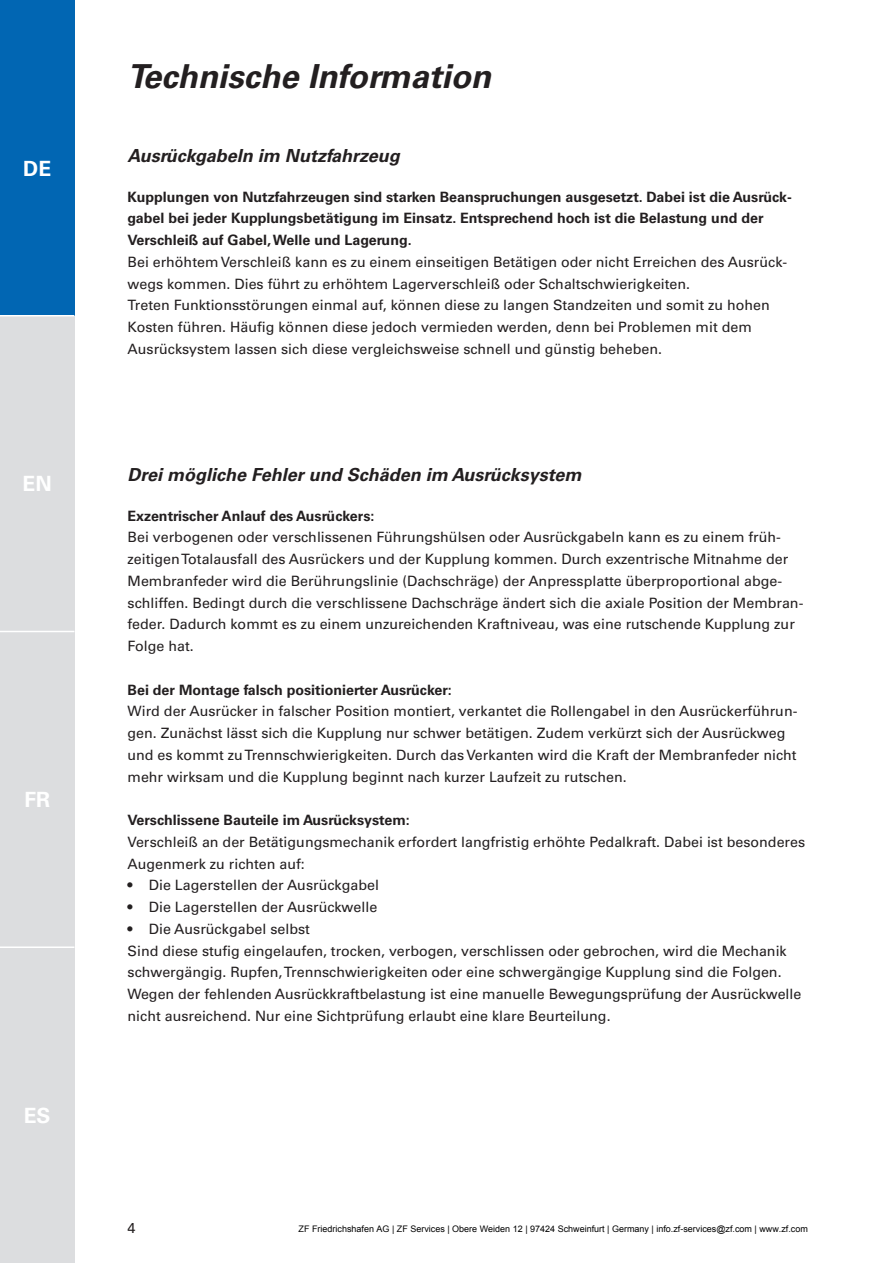
<style>
.page{position:relative;width:893px;height:1263px;background:#fff}
.page>*{position:absolute;margin:0;border:0;box-sizing:border-box;transform-origin:0 0}
.t1{font:italic 700 33px "Univers LT Pro 65";color:#231f20}
.t2{font:700 21px "Univers LT Pro 65";color:#fff}
.t3{font:italic 700 18px "Univers LT Pro 65";color:#231f20}
.t4{font:14.25px/21.8px "Univers LT Pro 55 Roman";color:#231f20}
.t5{font:700 14.25px/21.8px "Univers LT Pro 65";color:#231f20}
.t6{font:9px "Arial";color:#000}
</style>
<div class="page">
<div style="left:0;top:0;width:74px;height:316px;background:#0166b3"></div>
<div style="left:0;top:316px;width:74px;height:315px;background:#dcdddf"></div>
<div style="left:0;top:631px;width:74px;height:316px;background:#dcdddf"></div>
<div style="left:0;top:947px;width:74px;height:316px;background:#dcdddf"></div>
<hr style="left:0;top:315px;width:74px;height:1px;background:#fff">
<hr style="left:0;top:631px;width:74px;height:1px;background:#fff">
<hr style="left:0;top:946px;width:74px;height:2px;background:#fff">
<h2 class="t2" style="left:23px;top:160px;width:29px">DE</h2>
<h2 class="t2" style="left:23px;top:476px;width:31px">EN</h2>
<h2 class="t2" style="left:24px;top:792px;width:27px">FR</h2>
<h2 class="t2" style="left:24px;top:1108px;width:28px">ES</h2>
<h1 class="t1" style="left:128px;top:64px;width:365px">Technische Information</h1>
<p class="t3" style="left:128px;top:149px;width:274px">Ausrückgabeln im Nutzfahrzeug</p>
<p class="t5" style="left:128px;top:187px;width:666px">Kupplungen von Nutzfahrzeugen sind starken Beanspruchungen ausgesetzt. Dabei ist die Ausrück&shy;gabel bei jeder Kupplungsbetätigung im Einsatz. Entsprechend hoch ist die Belastung und der<br>Verschleiß auf Gabel, Welle und Lagerung.</p>
<p class="t4" style="left:128px;top:252px;width:661px">Bei erhöhtem Verschleiß kann es zu einem einseitigen Betätigen oder nicht Erreichen des Ausrück&shy;wegs kommen. Dies führt zu erhöhtem Lagerverschleiß oder Schaltschwierigkeiten.<br>Treten Funktionsstörungen einmal auf, können diese zu langen Standzeiten und somit zu hohen Kosten führen. Häufig können diese jedoch vermieden werden, denn bei Problemen mit dem Ausrücksystem lassen sich diese vergleichsweise schnell und günstig beheben.</p>
<p class="t3" style="left:128px;top:468px;width:455px">Drei mögliche Fehler und Schäden im Ausrücksystem</p>
<p class="t5" style="left:128px;top:506px;width:248px">Exzentrischer Anlauf des Ausrückers:</p>
<p class="t4" style="left:128px;top:528px;width:677px">Bei verbogenen oder verschlissenen Führungshülsen oder Ausrückgabeln kann es zu einem früh&shy;zeitigen Totalausfall des Ausrückers und der Kupplung kommen. Durch exzentrische Mitnahme der Membranfeder wird die Berührungslinie (Dachschräge) der Anpressplatte überproportional abge&shy;schliffen. Bedingt durch die verschlissene Dachschräge ändert sich die axiale Position der Membran&shy;feder. Dadurch kommt es zu einem unzureichenden Kraftniveau, was eine rutschende Kupplung zur Folge hat.</p>
<p class="t5" style="left:128px;top:680px;width:326px">Bei der Montage falsch positionierter Ausrücker:</p>
<p class="t4" style="left:128px;top:702px;width:671px">Wird der Ausrücker in falscher Position montiert, verkantet die Rollengabel in den Ausrückerführun&shy;gen. Zunächst lässt sich die Kupplung nur schwer betätigen. Zudem verkürzt sich der Ausrückweg und es kommt zu Trennschwierigkeiten. Durch das Verkanten wird die Kraft der Membranfeder nicht mehr wirksam und die Kupplung beginnt nach kurzer Laufzeit zu rutschen.</p>
<p class="t5" style="left:128px;top:810px;width:284px">Verschlissene Bauteile im Ausrücksystem:</p>
<p class="t4" style="left:128px;top:832px;width:679px">Verschleiß an der Betätigungsmechanik erfordert langfristig erhöhte Pedalkraft. Dabei ist besonderes<br>Augenmerk zu richten auf:</p>
<p class="t4" style="left:128px;top:876px;width:253px">• Die Lagerstellen der Ausrückgabel</p>
<p class="t4" style="left:128px;top:897px;width:251px">• Die Lagerstellen der Ausrückwelle</p>
<p class="t4" style="left:128px;top:919px;width:675px">• Die Ausrückgabel selbst<br>Sind diese stufig eingelaufen, trocken, verbogen, verschlissen oder gebrochen, wird die Mechanik schwergängig. Rupfen, Trennschwierigkeiten oder eine schwergängige Kupplung sind die Folgen.<br>Wegen der fehlenden Ausrückkraftbelastung ist eine manuelle Bewegungsprüfung der Ausrückwelle nicht ausreichend. Nur eine Sichtprüfung erlaubt eine klare Beurteilung.</p>
<p class="t4" style="left:128px;top:1218px;width:9px">4</p>
<p class="t6" style="left:299px;top:1223px;width:511px">ZF Friedrichshafen AG | ZF Services | Obere Weiden 12 | 97424 Schweinfurt | Germany | info.zf-services@zf.com | www.zf.com</p>
</div>
